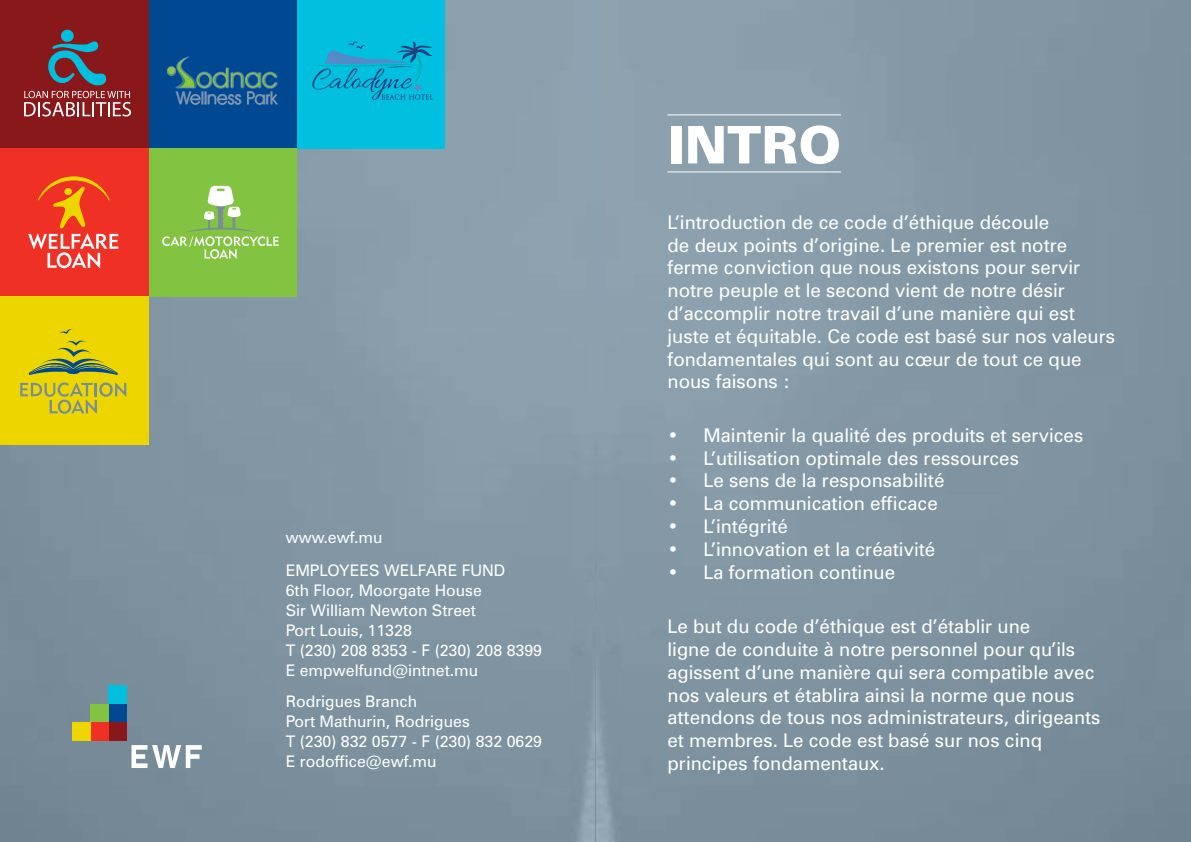
<style>
.page{position:relative;width:1191px;height:842px;background:#fff}
.page>*{position:absolute;margin:0;border:0;box-sizing:border-box;transform-origin:0 0}
.t1{font:900 52px "Zurich BT";color:#fff}
.t2{font:19px/22.8px "Zurich BT";color:#fff}
.t3{font:16px/20px "Zurich BT";color:#fff}
</style>
<div class="page">
<div style="left:0;top:0;width:595px;height:842px;background:linear-gradient(to right,#768b96,#899eaa)"></div>
<div style="left:296px;top:0;width:149px;height:148px;background:#00bfdf"></div>
<div style="left:148px;top:0;width:148px;height:148px;background:#004892"></div>
<div style="left:0;top:0;width:148px;height:148px;background:#89181b"></div>
<div style="left:148px;top:148px;width:148px;height:148px;background:#82c341"></div>
<div style="left:0;top:148px;width:148px;height:148px;background:#ee3124"></div>
<div style="left:0;top:296px;width:148px;height:149px;background:#edd600"></div>
<svg style="left:20px;top:382px;width:106px;height:32px"></svg>
<svg style="left:29px;top:329px;width:89px;height:46px"></svg>
<svg style="left:28px;top:176px;width:90px;height:92px"></svg>
<svg style="left:24px;top:30px;width:107px;height:86px"></svg>
<img style="left:167px;top:56px;width:111px;height:48px">
<svg style="left:162px;top:186px;width:117px;height:73px"></svg>
<svg style="left:312px;top:41px;width:121px;height:59px"></svg>
<svg style="left:131px;top:745px;width:71px;height:23px"></svg>
<div style="left:109px;top:686px;width:18px;height:18px;background:#00bfdf"></div>
<div style="left:109px;top:704px;width:18px;height:18px;background:#004892"></div>
<div style="left:109px;top:722px;width:18px;height:18px;background:#89181b"></div>
<div style="left:90px;top:704px;width:19px;height:18px;background:#82c341"></div>
<div style="left:90px;top:722px;width:19px;height:18px;background:#ee3124"></div>
<div style="left:72px;top:722px;width:18px;height:18px;background:#edd600"></div>
<div style="left:595px;top:0;width:596px;height:842px;background:#8196a2"></div>
<hr style="left:667px;top:114px;width:174px;height:1px;background:#fff">
<hr style="left:667px;top:171px;width:174px;height:1px;background:#fff">
<p class="t3" style="left:286px;top:527px;width:98px">www.ewf.mu</p>
<p class="t3" style="left:286px;top:560px;width:258px">EMPLOYEES WELFARE FUND<br>6th Floor, Moorgate House<br>Sir William Newton Street<br>Port Louis, 11328<br>T (230) 208 8353 - F (230) 208 8399<br>E empwelfund@intnet.mu</p>
<p class="t3" style="left:286px;top:692px;width:258px">Rodrigues Branch<br>Port Mathurin, Rodrigues<br>T (230) 832 0577 - F (230) 832 0629<br>E rodoffice@ewf.mu</p>
<h1 class="t1" style="left:667px;top:113px;width:175px">INTRO</h1>
<p class="t2" style="left:667px;top:211px;width:449px">L’introduction de ce code d’éthique découle<br>de deux points d’origine. Le premier est notre ferme conviction que nous existons pour servir notre peuple et le second vient de notre désir d’accomplir notre travail d’une manière qui est juste et équitable. Ce code est basé sur nos valeurs fondamentales qui sont au cœur de tout ce que nous faisons :</p>
<p class="t2" style="left:667px;top:423px;width:417px">• Maintenir la qualité des produits et services</p>
<p class="t2" style="left:667px;top:446px;width:353px">• L’utilisation optimale des ressources</p>
<p class="t2" style="left:667px;top:469px;width:278px">• Le sens de la responsabilité</p>
<p class="t2" style="left:667px;top:492px;width:272px">• La communication efficace</p>
<p class="t2" style="left:667px;top:515px;width:122px">• L’intégrité</p>
<p class="t2" style="left:667px;top:537px;width:269px">• L’innovation et la créativité</p>
<p class="t2" style="left:667px;top:560px;width:229px">• La formation continue</p>
<p class="t2" style="left:667px;top:615px;width:434px">Le but du code d’éthique est d’établir une<br>ligne de conduite à notre personnel pour qu’ils agissent d’une manière qui sera compatible avec nos valeurs et établira ainsi la norme que nous attendons de tous nos administrateurs, dirigeants et membres. Le code est basé sur nos cinq principes fondamentaux.</p>
</div>
